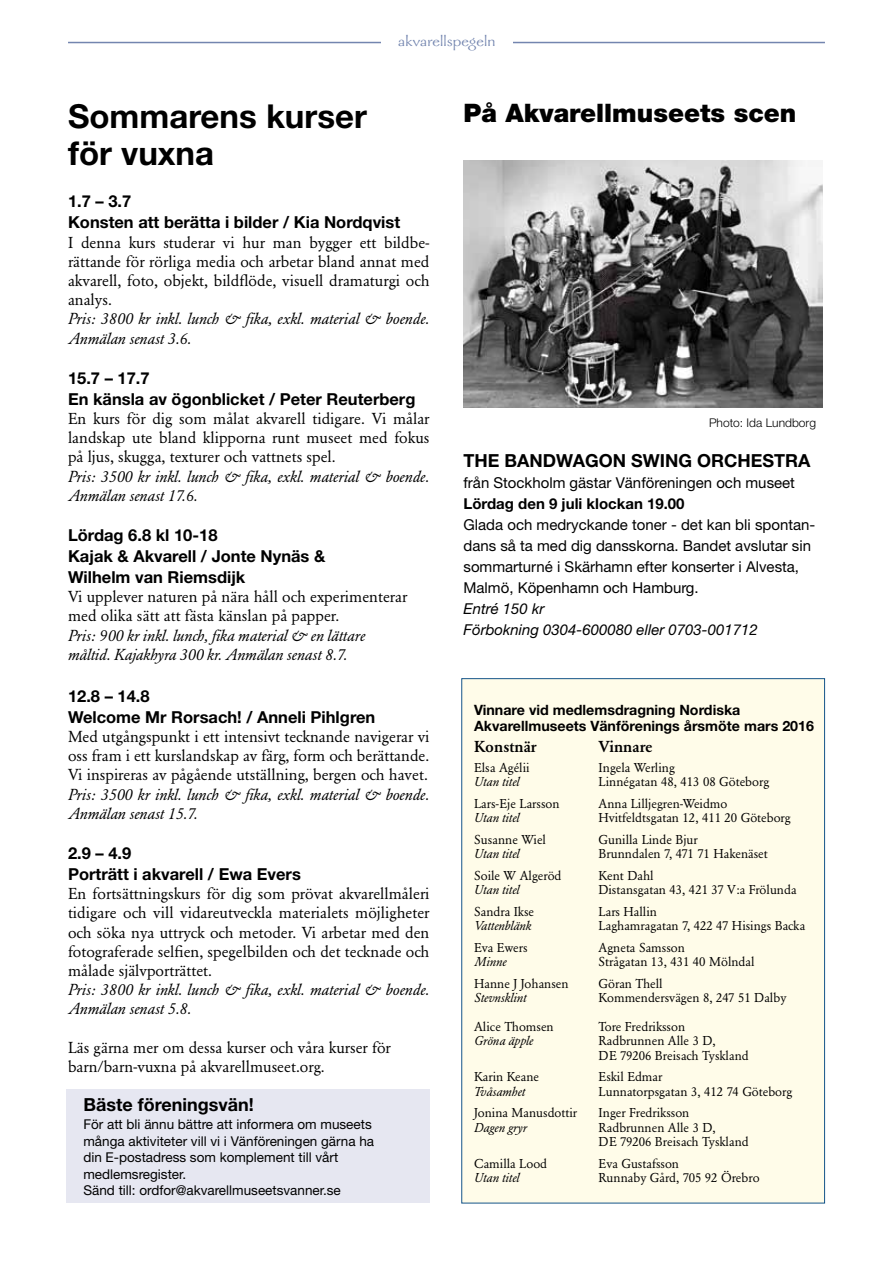
<style>
.page{position:relative;width:893px;height:1263px;background:#fff}
.page>*{position:absolute;margin:0;border:0;box-sizing:border-box;transform-origin:0 0}
.t1{font:700 33px/37.5px "Helvetica Neue";color:#000}
.t2{font:900 25.5px "Helvetica Neue";color:#000}
.t3{font:700 18px "Helvetica Neue";color:#000}
.t4{font:700 16.5px/21px "Helvetica Neue";color:#000}
.t5{font:16.5px "Galahad";letter-spacing:.02em;color:#7385af}
.t6{font:15.75px/19.2px "Garamond BE";color:#000;text-align:justify}
.t7{font:italic 15.75px/19.2px "Garamond BE";color:#000}
.t8{font:500 15.75px "Garamond BE";color:#000}
.t9{font:15px/21px "Helvetica Neue";color:#000}
.t10{font:italic 15px/21px "Helvetica Neue";color:#000}
.t11{font:700 15px "Helvetica Neue";color:#000}
.t12{font:700 14.25px/16.5px "Helvetica Neue";color:#000}
.t13{font:13.5px/16.5px "Helvetica Neue";color:#000}
.t14{font:12.75px/14.2px "Garamond BE";color:#000}
.t15{font:italic 12.75px "Garamond BE";color:#000}
.t16{font:300 12px "Helvetica Neue";color:#000}
</style>
<div class="page">
<hr style="left:68px;top:42px;width:757px;height:1px;background:#7385af">
<div style="left:381px;top:26px;width:132px;height:29px;background:#fff"></div>
<div style="left:66px;top:1089px;width:363px;height:113px;background:#e6e7f1"></div>
<img style="left:463px;top:161px;width:359px;height:246px">
<div style="left:461px;top:678px;width:364px;height:525px;background:#fffce9;border:1px solid #145489"></div>
<p class="t5" style="left:398px;top:33px;width:99px">akvarellspegeln</p>
<h1 class="t1" style="left:68px;top:97px;width:300px">Sommarens kurser för vuxna</h1>
<p class="t4" style="left:68px;top:191px;width:334px">1.7 – 3.7<br>Konsten att berätta i bilder / Kia Nordqvist</p>
<p class="t6" style="left:68px;top:233px;width:363px">I denna kurs studerar vi hur man bygger ett bildbe&shy;rättande för rörliga media och arbetar bland annat med akvarell, foto, objekt, bildflöde, visuell dramaturgi och analys.</p>
<p class="t7" style="left:68px;top:309px;width:363px">Pris: 3800 kr inkl. lunch &amp; fika, exkl. material &amp; boende.<br>Anmälan senast 3.6.</p>
<p class="t4" style="left:68px;top:367px;width:349px">15.7 – 17.7<br>En känsla av ögonblicket / Peter Reuterberg</p>
<p class="t6" style="left:68px;top:409px;width:363px">En kurs för dig som målat akvarell tidigare. Vi målar landskap ute bland klipporna runt museet med fokus på ljus, skugga, texturer och vattnets spel.</p>
<p class="t7" style="left:68px;top:467px;width:363px">Pris: 3500 kr inkl. lunch &amp; fika, exkl. material &amp; boende.<br>Anmälan senast 17.6.</p>
<p class="t4" style="left:68px;top:524px;width:259px">Lördag 6.8 kl 10-18<br>Kajak &amp; Akvarell / Jonte Nynäs &amp;<br>Wilhelm van Riemsdijk</p>
<p class="t6" style="left:68px;top:587px;width:341px">Vi upplever naturen på nära håll och experimenterar med olika sätt att fästa känslan på papper.</p>
<p class="t7" style="left:68px;top:626px;width:299px">Pris: 900 kr inkl. lunch, fika material &amp; en lättare måltid. Kajakhyra 300 kr. Anmälan senast 8.7.</p>
<p class="t4" style="left:68px;top:685px;width:309px">12.8 – 14.8<br>Welcome Mr Rorsach! / Anneli Pihlgren</p>
<p class="t6" style="left:68px;top:727px;width:363px">Med utgångspunkt i ett intensivt tecknande navigerar vi oss fram i ett kurslandskap av färg, form och berättande.<br>Vi inspireras av pågående utställning, bergen och havet.</p>
<p class="t7" style="left:68px;top:785px;width:363px">Pris: 3500 kr inkl. lunch &amp; fika, exkl. material &amp; boende.<br>Anmälan senast 15.7.</p>
<p class="t4" style="left:68px;top:842px;width:234px">2.9 – 4.9<br>Porträtt i akvarell / Ewa Evers</p>
<p class="t6" style="left:68px;top:884px;width:363px">En fortsättningskurs för dig som prövat akvarellmåleri tidigare och vill vidareutveckla materialets möjligheter och söka nya uttryck och metoder. Vi arbetar med den fotograferade selfien, spegelbilden och det tecknade och målade självporträttet.</p>
<p class="t7" style="left:68px;top:980px;width:363px">Pris: 3800 kr inkl. lunch &amp; fika, exkl. material &amp; boende.<br>Anmälan senast 5.8.</p>
<p class="t6" style="left:68px;top:1038px;width:324px">Läs gärna mer om dessa kurser och våra kurser för barn/barn-vuxna på akvarellmuseet.org.</p>
<p class="t3" style="left:83px;top:1094px;width:172px">Bäste föreningsvän!</p>
<p class="t13" style="left:83px;top:1116px;width:292px">För att bli ännu bättre att informera om museets många aktiviteter vill vi i Vänföreningen gärna ha din E-postadress som komplement till vårt medlemsregister.<br>Sänd till: ordfor@akvarellmuseetsvanner.se</p>
<h2 class="t2" style="left:463px;top:97px;width:334px">På Akvarellmuseets scen</h2>
<p class="t16" style="left:709px;top:416px;width:108px">Photo: Ida Lundborg</p>
<p class="t3" style="left:463px;top:449px;width:349px">THE BANDWAGON SWING ORCHESTRA</p>
<p class="t9" style="left:463px;top:471px;width:333px">från Stockholm gästar Vänföreningen och museet</p>
<p class="t11" style="left:463px;top:494px;width:223px">Lördag den 9 juli klockan 19.00</p>
<p class="t9" style="left:463px;top:513px;width:353px">Glada och medryckande toner - det kan bli spontan&shy;dans så ta med dig dansskorna. Bandet avslutar sin sommarturné i Skärhamn efter konserter i Alvesta, Malmö, Köpenhamn och Hamburg.</p>
<p class="t10" style="left:463px;top:597px;width:296px">Entré 150 kr<br>Förbokning 0304-600080 eller 0703-001712</p>
<p class="t12" style="left:474px;top:701px;width:341px">Vinnare vid medlemsdragning Nordiska<br>Akvarellmuseets Vänförenings årsmöte mars 2016</p>
<p class="t8" style="left:474px;top:738px;width:64px">Konstnär</p>
<p class="t8" style="left:599px;top:738px;width:56px">Vinnare</p>
<p class="t14" style="left:474px;top:760px;width:57px">Elsa Agélii</p>
<p class="t14" style="left:599px;top:760px;width:78px">Ingela Werling</p>
<p class="t15" style="left:474px;top:774px;width:47px">Utan titel</p>
<p class="t14" style="left:599px;top:774px;width:172px">Linnégatan 48, 413 08 Göteborg</p>
<p class="t14" style="left:474px;top:796px;width:87px">Lars-Eje Larsson</p>
<p class="t14" style="left:599px;top:796px;width:130px">Anna Lilljegren-Weidmo</p>
<p class="t15" style="left:474px;top:810px;width:47px">Utan titel</p>
<p class="t14" style="left:599px;top:810px;width:194px">Hvitfeldtsgatan 12, 411 20 Göteborg</p>
<p class="t14" style="left:474px;top:832px;width:73px">Susanne Wiel</p>
<p class="t14" style="left:599px;top:832px;width:101px">Gunilla Linde Bjur</p>
<p class="t15" style="left:474px;top:846px;width:47px">Utan titel</p>
<p class="t14" style="left:599px;top:846px;width:171px">Brunndalen 7, 471 71 Hakenäset</p>
<p class="t14" style="left:474px;top:868px;width:89px">Soile W Algeröd</p>
<p class="t14" style="left:599px;top:868px;width:56px">Kent Dahl</p>
<p class="t15" style="left:474px;top:882px;width:47px">Utan titel</p>
<p class="t14" style="left:599px;top:882px;width:199px">Distansgatan 43, 421 37 V:a Frölunda</p>
<p class="t14" style="left:474px;top:904px;width:62px">Sandra Ikse</p>
<p class="t14" style="left:599px;top:904px;width:60px">Lars Hallin</p>
<p class="t15" style="left:474px;top:918px;width:59px">Vattenblänk</p>
<p class="t14" style="left:599px;top:918px;width:208px">Laghamragatan 7, 422 47 Hisings Backa</p>
<p class="t14" style="left:474px;top:940px;width:55px">Eva Ewers</p>
<p class="t14" style="left:599px;top:940px;width:88px">Agneta Samsson</p>
<p class="t15" style="left:474px;top:954px;width:34px">Minne</p>
<p class="t14" style="left:599px;top:954px;width:157px">Strågatan 13, 431 40 Mölndal</p>
<p class="t14" style="left:474px;top:976px;width:96px">Hanne J Johansen</p>
<p class="t14" style="left:599px;top:976px;width:66px">Göran Thell</p>
<p class="t15" style="left:474px;top:990px;width:54px">Stevnsklint</p>
<p class="t14" style="left:599px;top:990px;width:189px">Kommendersvägen 8, 247 51 Dalby</p>
<p class="t14" style="left:474px;top:1020px;width:81px">Alice Thomsen</p>
<p class="t14" style="left:599px;top:1020px;width:88px">Tore Fredriksson</p>
<p class="t15" style="left:474px;top:1034px;width:61px">Gröna äpple</p>
<p class="t14" style="left:599px;top:1034px;width:152px">Radbrunnen Alle 3 D,<br>DE 79206 Breisach Tyskland</p>
<p class="t14" style="left:474px;top:1070px;width:67px">Karin Keane</p>
<p class="t14" style="left:599px;top:1070px;width:65px">Eskil Edmar</p>
<p class="t15" style="left:474px;top:1084px;width:53px">Tvåsamhet</p>
<p class="t14" style="left:599px;top:1084px;width:195px">Lunnatorpsgatan 3, 412 74 Göteborg</p>
<p class="t14" style="left:474px;top:1106px;width:105px">Jonina Manusdottir</p>
<p class="t14" style="left:599px;top:1106px;width:92px">Inger Fredriksson</p>
<p class="t15" style="left:474px;top:1120px;width:54px">Dagen gryr</p>
<p class="t14" style="left:599px;top:1120px;width:152px">Radbrunnen Alle 3 D,<br>DE 79206 Breisach Tyskland</p>
<p class="t14" style="left:474px;top:1156px;width:75px">Camilla Lood</p>
<p class="t14" style="left:599px;top:1156px;width:82px">Eva Gustafsson</p>
<p class="t15" style="left:474px;top:1170px;width:47px">Utan titel</p>
<p class="t14" style="left:599px;top:1170px;width:162px">Runnaby Gård, 705 92 Örebro</p>
</div>
